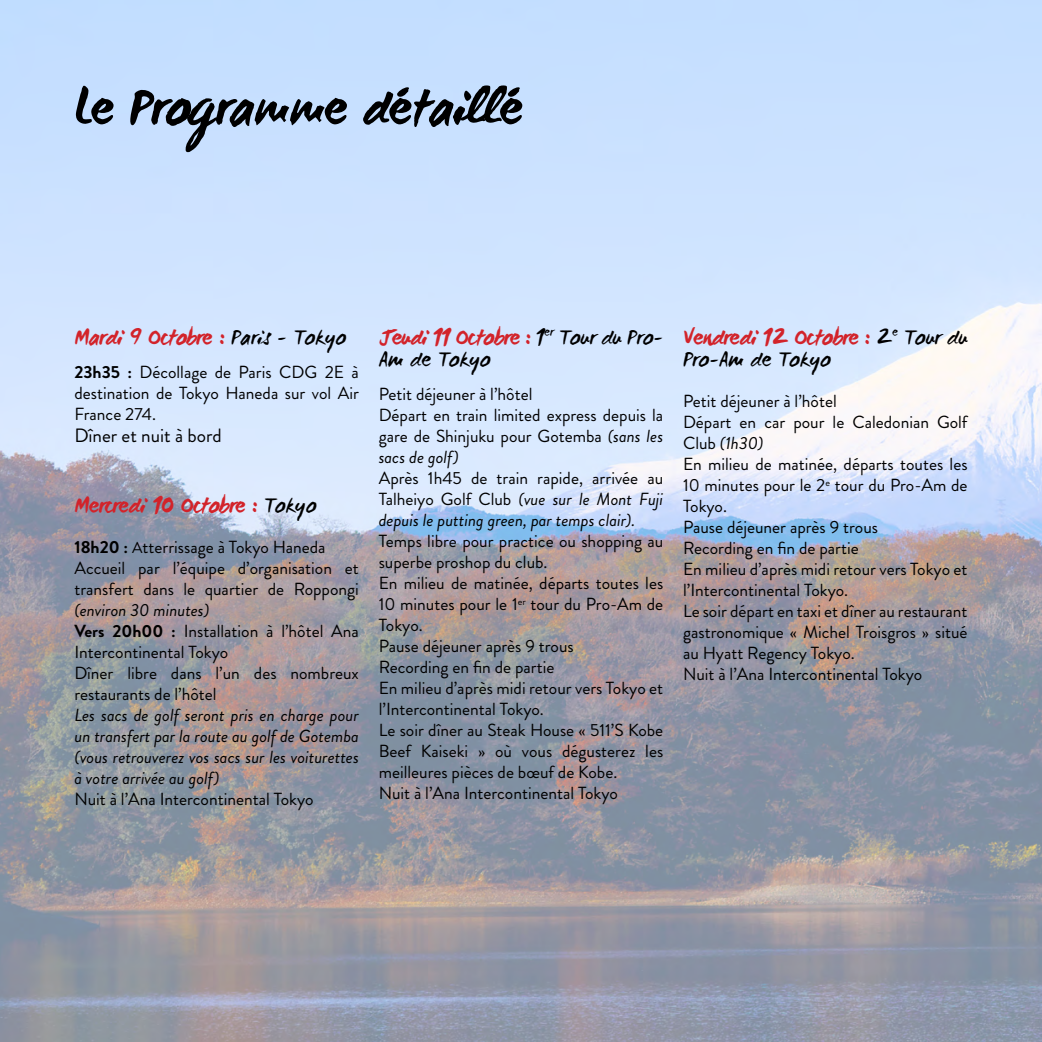
<style>
.page{position:relative;width:1042px;height:1042px;background:#fff}
.page>*{position:absolute;margin:0;border:0;box-sizing:border-box;transform-origin:0 0}
.Titre{font:700 52.5px "WC Mano Negra Bta";color:#000}
.jours_programme{font:22.75px/22.8px "WC Mano Negra Bta";color:#000}
.jours_programme-2{font:700 22.75px "WC Mano Negra Bta";color:#d2232a}
.jours_programme-3{font:19.25px "Brandon Grotesque";color:#000}
.textes_programme{font:17.5px/21px "Brandon Grotesque";color:#000;text-align:justify}
.textes_programme-2{font:italic 17.5px/21px "Brandon Grotesque";color:#000;text-align:justify}
.jours_programme-4{font:17.5px/21px "Brandon Grotesque";color:#000;text-align:justify}
.s1{font-weight:400;color:#000}
.s2{font-weight:700}
.s3{font-size:15.75px}
.s4{font-style:italic}
.s5{font-weight:700;color:#d2232a}
.s6{font-style:normal}
</style>
<div class="page">
<img style="left:0;top:0;width:1042px;height:1042px">
<p class="Titre" style="left:74px;top:72px;width:450px">Le Programme détaillé</p>
<p class="jours_programme-2" style="left:74px;top:321px;width:274px">Mardi 9 Octobre : <span class="s1">Paris - Tokyo</span></p>
<p class="jours_programme-4" style="left:74px;top:361px;width:286px"><span class="s2">23h35 :</span> Décollage de Paris CDG 2E à destination de Tokyo Haneda sur vol Air France 274.</p>
<p class="jours_programme-3" style="left:74px;top:422px;width:149px">Dîner et nuit à bord</p>
<p class="jours_programme-2" style="left:74px;top:489px;width:244px">Mercredi 10 Octobre : <span class="s1">Tokyo</span></p>
<p class="textes_programme" style="left:74px;top:536px;width:253px"><span class="s2">18h20 :</span> <span class="s3">A</span>tterrissage à Tokyo Haneda</p>
<p class="textes_programme" style="left:74px;top:557px;width:286px">Accueil par l’équipe d’organisation et transfert dans le quartier de Roppongi <span class="s4">(environ 30 minutes)</span></p>
<p class="textes_programme" style="left:74px;top:620px;width:286px"><span class="s2">Vers 20h00 :</span> Installation à l’hôtel Ana<br>Intercontinental Tokyo</p>
<p class="textes_programme" style="left:74px;top:662px;width:286px">Dîner libre dans l’un des nombreux restaurants de l’hôtel</p>
<p class="textes_programme-2" style="left:74px;top:704px;width:286px">Les sacs de golf seront pris en charge pour un transfert par la route au golf de Gotemba (vous retrouverez vos sacs sur les voiturettes à votre arrivée au golf)</p>
<p class="textes_programme" style="left:74px;top:788px;width:241px">Nuit à l’Ana Intercontinental Tokyo</p>
<p class="jours_programme" style="left:379px;top:323px;width:286px"><span class="s5">Jeudi 11 Octobre :</span> 1<sup>er</sup> Tour du Pro-<br>Am de Tokyo</p>
<p class="textes_programme" style="left:379px;top:384px;width:155px">Petit déjeuner à l’hôtel</p>
<p class="textes_programme" style="left:379px;top:405px;width:286px">Départ en train limited express depuis la gare de Shinjuku pour Gotemba <span class="s4">(sans les sacs de golf)</span></p>
<p class="textes_programme-2" style="left:379px;top:468px;width:286px"><span class="s6">Après 1h45 de train rapide, arrivée au Talheiyo Golf Club</span> (vue sur le Mont Fuji depuis le putting green, par temps clair).</p>
<p class="textes_programme" style="left:379px;top:531px;width:286px">Temps libre pour practice ou shopping au superbe proshop du club.</p>
<p class="textes_programme" style="left:379px;top:573px;width:286px">En milieu de matinée, départs toutes les 10 minutes pour le 1<sup>er</sup> tour du Pro-Am de Tokyo.</p>
<p class="textes_programme" style="left:379px;top:636px;width:196px">Pause déjeuner après 9 trous</p>
<p class="textes_programme" style="left:379px;top:657px;width:177px">Recording en fin de partie</p>
<p class="textes_programme" style="left:379px;top:678px;width:286px">En milieu d’après midi retour vers Tokyo et l’Intercontinental Tokyo.</p>
<p class="textes_programme" style="left:379px;top:720px;width:286px">Le soir dîner au Steak House « 511’S Kobe Beef Kaiseki » où vous dégusterez les meilleures pièces de bœuf de Kobe.</p>
<p class="textes_programme" style="left:379px;top:783px;width:241px">Nuit à l’Ana Intercontinental Tokyo</p>
<p class="jours_programme" style="left:683px;top:323px;width:286px"><span class="s5">Vendredi 12 Octobre :</span> 2<sup>e</sup> Tour du<br>Pro-Am de Tokyo</p>
<p class="textes_programme" style="left:683px;top:391px;width:155px">Petit déjeuner à l’hôtel</p>
<p class="textes_programme" style="left:683px;top:412px;width:286px">Départ en car pour le Caledonian Golf<br>Club <span class="s4">(1h30)</span></p>
<p class="textes_programme" style="left:683px;top:454px;width:286px">En milieu de matinée, départs toutes les 10 minutes pour le 2<sup>e</sup> tour du Pro-Am de Tokyo.</p>
<p class="textes_programme" style="left:683px;top:517px;width:196px">Pause déjeuner après 9 trous</p>
<p class="textes_programme" style="left:683px;top:538px;width:177px">Recording en fin de partie</p>
<p class="textes_programme" style="left:683px;top:559px;width:286px">En milieu d’après midi retour vers Tokyo et l’Intercontinental Tokyo.</p>
<p class="textes_programme" style="left:683px;top:601px;width:286px">Le soir départ en taxi et dîner au restaurant gastronomique « Michel Troisgros » situé au Hyatt Regency Tokyo.</p>
<p class="textes_programme" style="left:683px;top:664px;width:241px">Nuit à l’Ana Intercontinental Tokyo</p>
</div>
